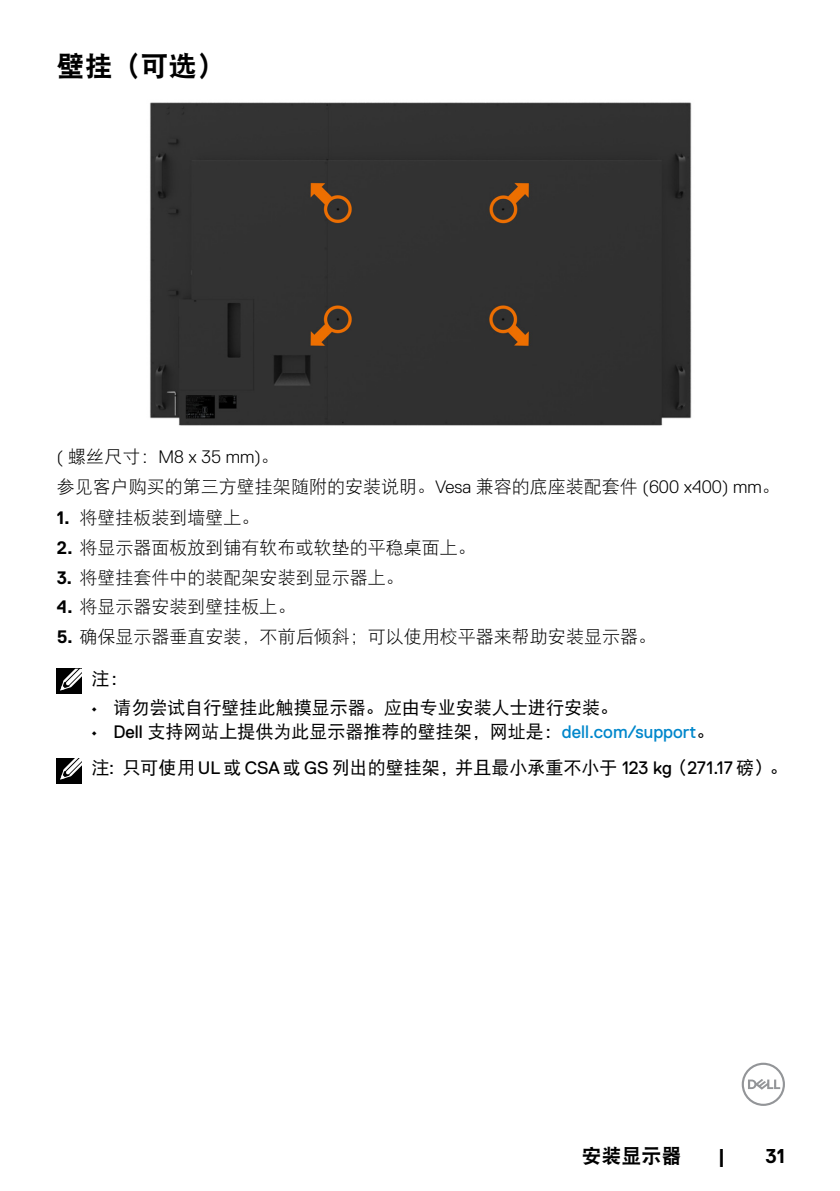
<style>
.page{position:relative;width:840px;height:1191px;background:#fff}
.page>*{position:absolute;margin:0;border:0;box-sizing:border-box;transform-origin:0 0}
.t1{font:28px "DF Hei W9";color:#000}
.t2{font:20px "DF Hei W9";color:#000}
.t3{font:700 20px "Dell Replica";color:#000}
.t4{font:18px "DF Hei W3";color:#000}
.t5{font:18px/36.2px "DF Hei W5";color:#000}
.t6{font:300 18px "Dell Replica";color:#000}
.s1{font-family:"DF Hei W3";font-weight:400}
.s2{font-family:"Dell Replica";font-weight:300}
.s3{font-family:"Dell Replica";font-weight:700}
.s4{font-family:"Dell Replica"}
.s5{font-family:"Dell Replica";color:#0087cb}
</style>
<div class="page">
<svg style="left:741px;top:1062px;width:43px;height:44px"></svg>
<div style="left:149px;top:102px;width:543px;height:324px;background:#313131"></div>
<div style="left:57px;top:669px;width:25px;height:25px;background:#000"></div>
<svg style="left:59px;top:668px;width:23px;height:23px"></svg>
<div style="left:57px;top:758px;width:25px;height:25px;background:#000"></div>
<svg style="left:60px;top:758px;width:22px;height:22px"></svg>
<h1 class="t1" style="left:57px;top:52px;width:169px">壁挂（可选）</h1>
<p class="t6" style="left:57px;top:447px;width:223px">( <span class="s1">螺丝尺寸：</span>M8 x 35 mm)<span class="s1">。</span></p>
<p class="t4" style="left:57px;top:477px;width:724px">参见客户购买的第三方壁挂架随附的安装说明。<span class="s2">Vesa</span> 兼容的底座装配套件 <span class="s2">(600 x400) mm</span>。</p>
<p class="t4" style="left:57px;top:509px;width:204px"><span class="s3">1.</span> 将壁挂板装到墙壁上。</p>
<p class="t4" style="left:57px;top:538px;width:420px"><span class="s3">2.</span> 将显示器面板放到铺有软布或软垫的平稳桌面上。</p>
<p class="t4" style="left:57px;top:568px;width:348px"><span class="s3">3.</span> 将壁挂套件中的装配架安装到显示器上。</p>
<p class="t4" style="left:57px;top:598px;width:240px"><span class="s3">4.</span> 将显示器安装到壁挂板上。</p>
<p class="t4" style="left:57px;top:627px;width:600px"><span class="s3">5.</span> 确保显示器垂直安装，不前后倾斜；可以使用校平器来帮助安装显示器。</p>
<p class="t5" style="left:92px;top:660px;width:37px">注：</p>
<p class="t5" style="left:91px;top:689px;width:528px"><span class="s4">•</span> 请勿尝试自行壁挂此触摸显示器。应由专业安装人士进行安装。</p>
<p class="t5" style="left:91px;top:713px;width:698px"><span class="s4">• Dell</span> 支持网站上提供为此显示器推荐的壁挂架，网址是：<span class="s5">dell.com/support</span>。<br>注：只可使用 <span class="s4">UL</span> 或 <span class="s4">CSA</span> 或 <span class="s4">GS</span> 列出的壁挂架，并且最小承重不小于 <span class="s4">123 kg</span>（<span class="s4">271.17</span> 磅）。</p>
<p class="t2" style="left:581px;top:1145px;width:101px">安装显示器</p>
<p class="t3" style="left:717px;top:1144px;width:9px">|</p>
<p class="t3" style="left:765px;top:1144px;width:21px">31</p>
</div>
